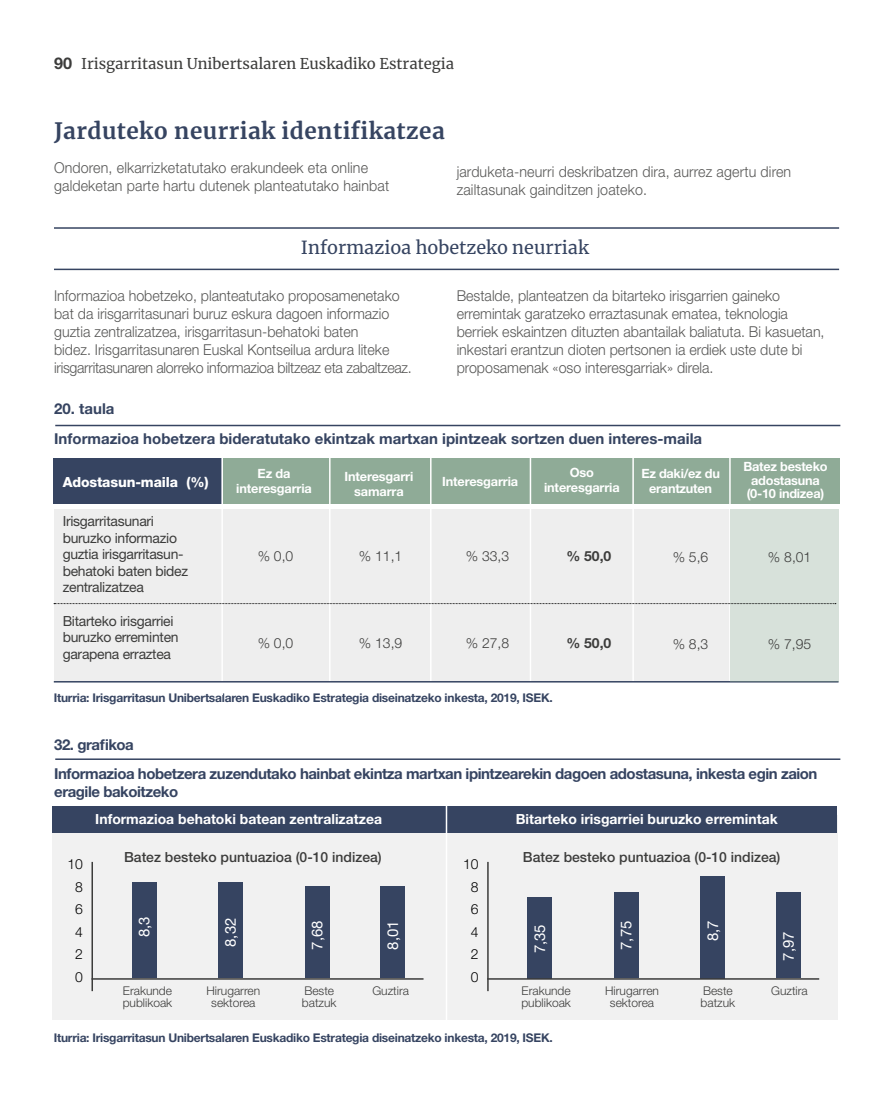
<style>
.page{position:relative;width:893px;height:1106px;background:#fff}
.page>*{position:absolute;margin:0;border:0;box-sizing:border-box;transform-origin:0 0}
.t1{font:700 22.5px "Merriweather";letter-spacing:.02em;color:#364461}
.t2{font:18px "Merriweather";color:#364461}
.t3{font:300 15px/18px "Helvetica Neue LT Std";color:#575756;scale:.95 1}
.t4{font:700 15px/28.5px "Helvetica Neue LT Std";letter-spacing:-.03em;color:#364461}
.t5{font:700 15px/30px "Helvetica Neue LT Std";color:#364461}
.t6{font:15px "Helvetica Neue LT Std";color:#fff}
.t7{font:14.85px "Merriweather";color:#3c3c3b}
.t8{font:13.95px/16.5px "Helvetica Neue LT Std";letter-spacing:-.02em;color:#3c3c3b}
.t9{font:700 13.95px "Helvetica Neue LT Std";color:#fff}
.t10{font:500 13.95px "Helvetica Neue LT Std";color:#3c3c3b}
.t11{font:300 13.95px "Helvetica Neue LT Std";color:#3c3c3b}
.t12{font:800 13.95px "Helvetica Neue LT Std";letter-spacing:-.01em;color:#fff}
.t13{font:300 13.95px/22.5px "Helvetica Neue LT Std";color:#000;text-align:center}
.t14{font:700 13.95px "Helvetica Neue LT Std";color:#3c3c3b}
.t15{font:700 12.75px/15px "Helvetica Neue LT Std";letter-spacing:-.01em;color:#fff;text-align:center}
.t16{font:700 12px "Helvetica Neue LT Std";letter-spacing:-.02em;color:#364461}
.t17{font:300 12px/12px "Helvetica Neue LT Std";color:#3c3c3b}
.s1{font-family:"Helvetica Neue LT Std";font-weight:700;font-size:16.2px}
</style>
<div class="page">
<hr style="left:54px;top:227px;width:785px;height:2px;background:#364461">
<hr style="left:54px;top:269px;width:785px;height:1px;background:#364461">
<hr style="left:55px;top:425px;width:785px;height:1px;background:#364461">
<div style="left:54px;top:509px;width:675px;height:173px;background:#eee"></div>
<div style="left:54px;top:459px;width:168px;height:45px;background:#364461"></div>
<div style="left:224px;top:458px;width:616px;height:45px;background:#8fab97"></div>
<hr style="left:329px;top:449px;width:2px;height:236px;background:#fff">
<hr style="left:430px;top:449px;width:2px;height:236px;background:#fff">
<hr style="left:632px;top:449px;width:2px;height:236px;background:#fff">
<hr style="left:729px;top:449px;width:2px;height:236px;background:#fff">
<hr style="left:530px;top:449px;width:1px;height:236px;background:#fff">
<hr style="left:221px;top:449px;width:2px;height:246px;background:#fff">
<hr style="left:54px;top:681px;width:784px;height:1px;background:#364461">
<div style="left:731px;top:509px;width:108px;height:173px;background:#d7e1da"></div>
<svg style="left:54px;top:603px;width:782px;height:1px"></svg>
<div style="left:52px;top:815px;width:786px;height:204px;background:#f1f1f1"></div>
<div style="left:53px;top:806px;width:784px;height:26px;background:#364461"></div>
<hr style="left:446px;top:792px;width:1px;height:235px;background:#fff">
<hr style="left:55px;top:758px;width:785px;height:2px;background:#364461">
<hr style="left:91px;top:862px;width:2px;height:129px;background:#3c3c3b">
<div style="left:132px;top:882px;width:24px;height:96px;background:#364461"></div>
<div style="left:380px;top:886px;width:25px;height:92px;background:#364461"></div>
<div style="left:218px;top:882px;width:25px;height:96px;background:#364461"></div>
<div style="left:305px;top:886px;width:25px;height:92px;background:#364461"></div>
<hr style="left:91px;top:978px;width:332px;height:1px;background:#3c3c3b">
<hr style="left:487px;top:862px;width:2px;height:129px;background:#3c3c3b">
<div style="left:527px;top:897px;width:25px;height:81px;background:#364461"></div>
<div style="left:776px;top:892px;width:25px;height:86px;background:#364461"></div>
<div style="left:614px;top:892px;width:25px;height:86px;background:#364461"></div>
<div style="left:701px;top:876px;width:24px;height:102px;background:#364461"></div>
<hr style="left:487px;top:978px;width:332px;height:1px;background:#3c3c3b">
<p class="t7" style="left:54px;top:53px;width:402px"><span class="s1">90</span> Irisgarritasun Unibertsalaren Euskadiko Estrategia</p>
<h1 class="t1" style="left:54px;top:115px;width:392px">Jarduteko neurriak identifikatzea</h1>
<p class="t3" style="left:54px;top:159px;width:354px">Ondoren, elkarrizketatutako erakundeek eta online galdeketan parte hartu dutenek planteatutako hainbat</p>
<p class="t3" style="left:457px;top:162px;width:354px">jarduketa-neurri deskribatzen dira, aurrez agertu diren zailtasunak gainditzen joateko.</p>
<p class="t2" style="left:301px;top:234px;width:289px">Informazioa hobetzeko neurriak</p>
<p class="t3" style="left:457px;top:286px;width:389px">Bestalde, planteatzen da bitarteko irisgarrien gaineko erremintak garatzeko erraztasunak ematea, teknologia berriek eskaintzen dituzten abantailak baliatuta. Bi kasuetan, inkestari erantzun dioten pertsonen ia erdiek uste dute bi proposamenak «oso interesgarriak» direla.</p>
<p class="t3" style="left:54px;top:286px;width:378px">Informazioa hobetzeko, planteatutako proposamenetako bat da irisgarritasunari buruz eskura dagoen informazio guztia zentralizatzea, irisgarritasun-behatoki baten<br>bidez. Irisgarritasunaren Euskal Kontseilua ardura liteke irisgarritasunaren alorreko informazioa biltzeaz eta zabaltzeaz.</p>
<p class="t5" style="left:54px;top:393px;width:649px">20. taula<br>Informazioa hobetzera bideratutako ekintzak martxan ipintzeak sortzen duen interes-maila</p>
<p class="t12" style="left:63px;top:473px;width:147px">Adostasun-maila (%)</p>
<p class="t8" style="left:63px;top:513px;width:127px">Irisgarritasunari buruzko informazio guztia irisgarritasun&shy;behatoki baten bidez zentralizatzea</p>
<p class="t8" style="left:63px;top:612px;width:117px">Bitarteko irisgarriei buruzko erreminten garapena erraztea</p>
<p class="t15" style="left:236px;top:466px;width:77px">Ez da interesgarria</p>
<p class="t15" style="left:344px;top:468px;width:70px">Interesgarri samarra</p>
<p class="t15" style="left:442px;top:473px;width:78px">Interesgarria</p>
<p class="t15" style="left:544px;top:465px;width:77px">Oso interesgarria</p>
<p class="t15" style="left:641px;top:466px;width:80px">Ez daki/ez du erantzuten</p>
<p class="t15" style="left:743px;top:460px;width:86px;line-height:13.5px">Batez besteko adostasuna (0-10 indizea)</p>
<p class="t11" style="left:258px;top:547px;width:37px">% 0,0</p>
<p class="t11" style="left:258px;top:634px;width:37px">% 0,0</p>
<p class="t11" style="left:359px;top:547px;width:45px">% 11,1</p>
<p class="t11" style="left:359px;top:634px;width:45px">% 13,9</p>
<p class="t11" style="left:466px;top:547px;width:45px">% 33,3</p>
<p class="t11" style="left:466px;top:634px;width:45px">% 27,8</p>
<p class="t14" style="left:566px;top:547px;width:46px">% 50,0</p>
<p class="t14" style="left:566px;top:634px;width:46px">% 50,0</p>
<p class="t11" style="left:673px;top:548px;width:37px">% 5,6</p>
<p class="t11" style="left:673px;top:635px;width:37px">% 8,3</p>
<p class="t11" style="left:768px;top:548px;width:45px">% 8,01</p>
<p class="t11" style="left:768px;top:635px;width:45px">% 7,95</p>
<p class="t16" style="left:54px;top:690px;width:500px">Iturria: Irisgarritasun Unibertsalaren Euskadiko Estrategia diseinatzeko inkesta, 2019, ISEK.</p>
<p class="t4" style="left:54px;top:730px;width:765px">32. grafikoa<br>Informazioa hobetzera zuzendutako hainbat ekintza martxan ipintzearekin dagoen adostasuna, inkesta egin zaion</p>
<p class="t4" style="left:54px;top:777px;width:125px">eragile bakoitzeko</p>
<p class="t13" style="left:67px;top:852px;width:17px">10<br>8<br>6<br>4<br>2<br>0</p>
<p class="t9" style="left:95px;top:810px;width:288px">Informazioa behatoki batean zentralizatzea</p>
<p class="t9" style="left:516px;top:810px;width:263px">Bitarteko irisgarriei buruzko erremintak</p>
<p class="t10" style="left:124px;top:848px;width:259px">Batez besteko puntuazioa (0-10 indizea)</p>
<p class="t10" style="left:523px;top:848px;width:259px">Batez besteko puntuazioa (0-10 indizea)</p>
<p class="t13" style="left:463px;top:852px;width:17px">10<br>8<br>6<br>4<br>2<br>0</p>
<p class="t6" style="left:135px;top:937px;width:22px;rotate:-90deg">8,3</p>
<p class="t6" style="left:222px;top:947px;width:31px;rotate:-90deg">8,32</p>
<p class="t6" style="left:308px;top:949px;width:31px;rotate:-90deg">7,68</p>
<p class="t6" style="left:384px;top:949px;width:31px;rotate:-90deg">8,01</p>
<p class="t6" style="left:617px;top:950px;width:31px;rotate:-90deg">7,75</p>
<p class="t6" style="left:704px;top:941px;width:22px;rotate:-90deg">8,7</p>
<p class="t6" style="left:531px;top:953px;width:31px;rotate:-90deg">7,35</p>
<p class="t6" style="left:779px;top:960px;width:31px;rotate:-90deg">7,97</p>
<p class="t17" style="left:123px;top:984px;width:51px">Erakunde publikoak</p>
<p class="t17" style="left:206px;top:984px;width:55px;text-align:center">Hirugarren sektorea</p>
<p class="t17" style="left:302px;top:984px;width:36px">Beste batzuk</p>
<p class="t17" style="left:372px;top:984px;width:38px">Guztira</p>
<p class="t17" style="left:521px;top:984px;width:51px">Erakunde publikoak</p>
<p class="t17" style="left:605px;top:984px;width:55px;text-align:center">Hirugarren sektorea</p>
<p class="t17" style="left:701px;top:984px;width:36px">Beste batzuk</p>
<p class="t17" style="left:771px;top:984px;width:38px">Guztira</p>
<p class="t16" style="left:54px;top:1030px;width:500px">Iturria: Irisgarritasun Unibertsalaren Euskadiko Estrategia diseinatzeko inkesta, 2019, ISEK.</p>
</div>
